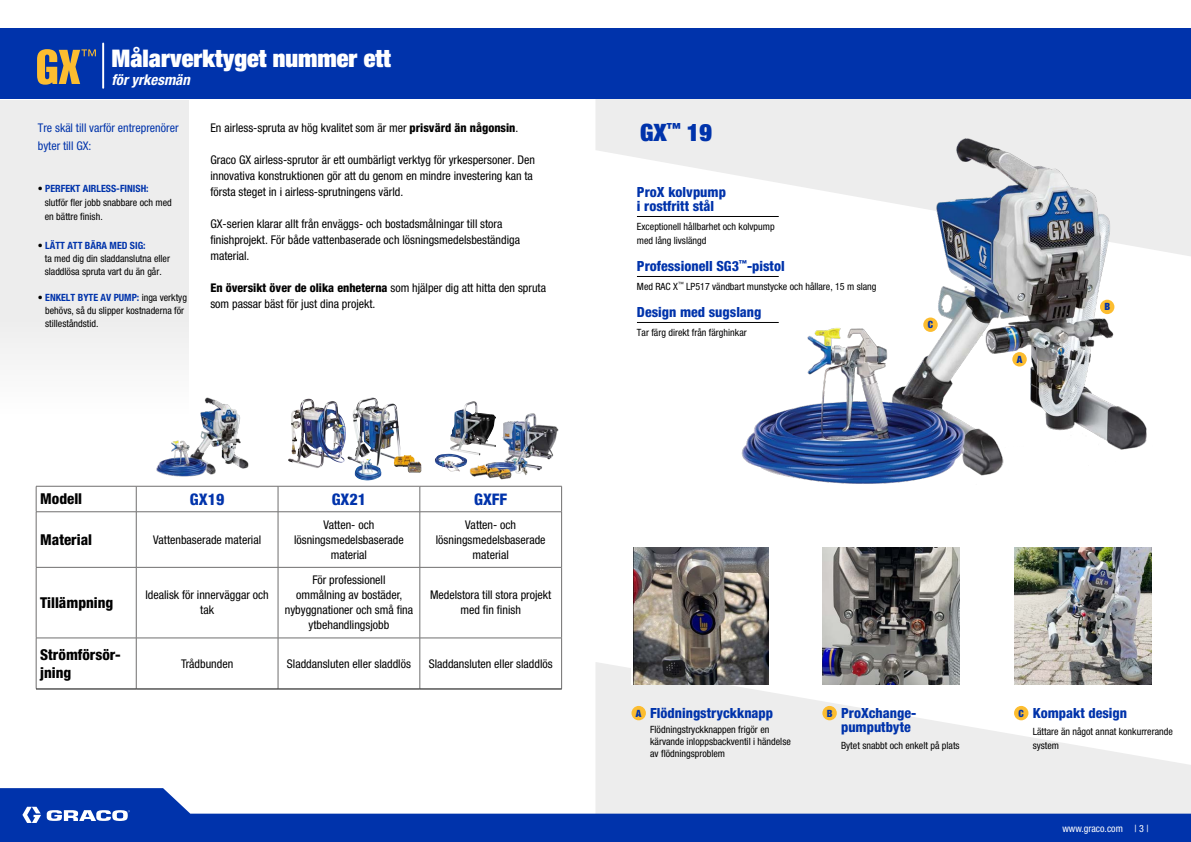
<style>
.page{position:relative;width:1191px;height:842px;background:#fff}
.page>*{position:absolute;margin:0;border:0;box-sizing:border-box;transform-origin:0 0}
.t1{font:900 condensed 24.3px "Helvetica Neue LTW1 G";color:#fff}
.t2{font:900 condensed 24px "Helvetica Neue LTW1 G";color:#0033ab}
.t3{font:800 condensed 16px "Helvetica Neue LTW1 G";color:#0033ab}
.t4{font:800 condensed 15px/18px "Helvetica Neue LTW1 G";color:#000}
.t5{font:italic 700 condensed 14.9px "Helvetica Neue LTW1 G";color:#fff}
.t6{font:800 condensed 14px/14px "Helvetica Neue LTW1 G";color:#0033ab}
.t7{font:condensed 12px/15px "Helvetica Neue LTW1 G";color:#000;text-align:center}
.t8{font:condensed 12px/18px "Helvetica Neue LTW1 G";color:#0033ab}
.t9{font:condensed 10px/13px "Helvetica Neue LTW1 G";color:#000}
.t10{font:condensed 10px "Helvetica Neue LTW1 G";color:#fff}
.t11{font:900 condensed 10px "Helvetica Neue LTW1 G";color:#0033ab}
.s1{font-weight:700}
.s2{font-weight:700;color:#0033ab}
.s3{font-weight:800}
</style>
<div class="page">
<div style="left:0;top:100px;width:189px;height:742px;background:#ededed"></div>
<svg style="left:596px;top:99px;width:595px;height:157px;fill:#ededed"></svg>
<svg style="left:596px;top:662px;width:595px;height:126px;fill:#ededed"></svg>
<svg style="left:0;top:788px;width:1191px;height:54px;fill:#0033ab"></svg>
<svg style="left:22px;top:807px;width:19px;height:16px"></svg>
<svg style="left:47px;top:810px;width:83px;height:11px"></svg>
<div style="left:0;top:28px;width:1191px;height:71px;background:#0033ab"></div>
<svg style="left:37px;top:49px;width:59px;height:36px"></svg>
<hr style="left:102px;top:43px;width:2px;height:45px;background:#fff">
<img style="left:633px;top:548px;width:135px;height:137px">
<div style="left:631px;top:706px;width:15px;height:14px;background:#fcbd30;border-radius:50%"></div>
<img style="left:1014px;top:548px;width:137px;height:137px">
<div style="left:1014px;top:706px;width:14px;height:14px;background:#fcbd30;border-radius:50%"></div>
<img style="left:823px;top:548px;width:137px;height:137px">
<div style="left:822px;top:706px;width:14px;height:14px;background:#fcbd30;border-radius:50%"></div>
<img style="left:723px;top:110px;width:439px;height:374px">
<div style="left:1100px;top:300px;width:14px;height:14px;background:#fcbd30;border-radius:50%"></div>
<div style="left:1012px;top:352px;width:14px;height:14px;background:#fcbd30;border-radius:50%"></div>
<div style="left:923px;top:317px;width:14px;height:15px;background:#fcbd30;border-radius:50%"></div>
<img style="left:450px;top:401px;width:28px;height:53px">
<img style="left:435px;top:454px;width:32px;height:18px">
<img style="left:467px;top:407px;width:96px;height:88px">
<img style="left:291px;top:399px;width:16px;height:55px">
<img style="left:347px;top:398px;width:54px;height:66px">
<img style="left:354px;top:459px;width:28px;height:22px">
<img style="left:394px;top:455px;width:27px;height:18px">
<img style="left:153px;top:391px;width:96px;height:89px">
<svg style="left:37px;top:487px;width:524px;height:202px"></svg>
<hr style="left:36px;top:486px;width:100px;height:1px;background:#706f6f">
<svg style="left:36px;top:486px;width:1px;height:26px"></svg>
<hr style="left:136px;top:486px;width:142px;height:1px;background:#706f6f">
<svg style="left:136px;top:486px;width:1px;height:26px"></svg>
<hr style="left:278px;top:486px;width:142px;height:1px;background:#706f6f">
<svg style="left:278px;top:486px;width:1px;height:26px"></svg>
<hr style="left:420px;top:486px;width:142px;height:1px;background:#706f6f">
<svg style="left:420px;top:486px;width:1px;height:26px"></svg>
<svg style="left:561px;top:486px;width:1px;height:26px"></svg>
<hr style="left:36px;top:512px;width:100px;height:1px;background:#706f6f">
<hr style="left:36px;top:512px;width:1px;height:55px;background:#706f6f">
<hr style="left:136px;top:512px;width:142px;height:1px;background:#706f6f">
<hr style="left:136px;top:512px;width:1px;height:55px;background:#706f6f">
<hr style="left:278px;top:512px;width:142px;height:1px;background:#706f6f">
<hr style="left:278px;top:512px;width:1px;height:55px;background:#706f6f">
<hr style="left:420px;top:512px;width:142px;height:1px;background:#706f6f">
<hr style="left:420px;top:512px;width:1px;height:55px;background:#706f6f">
<hr style="left:561px;top:512px;width:1px;height:55px;background:#706f6f">
<hr style="left:36px;top:567px;width:100px;height:1px;background:#706f6f">
<hr style="left:36px;top:567px;width:1px;height:71px;background:#706f6f">
<hr style="left:136px;top:567px;width:142px;height:1px;background:#706f6f">
<hr style="left:136px;top:567px;width:1px;height:71px;background:#706f6f">
<hr style="left:278px;top:567px;width:142px;height:1px;background:#706f6f">
<hr style="left:278px;top:567px;width:1px;height:71px;background:#706f6f">
<hr style="left:420px;top:567px;width:142px;height:1px;background:#706f6f">
<hr style="left:420px;top:567px;width:1px;height:71px;background:#706f6f">
<hr style="left:561px;top:567px;width:1px;height:71px;background:#706f6f">
<hr style="left:36px;top:638px;width:100px;height:1px;background:#706f6f">
<hr style="left:36px;top:638px;width:1px;height:51px;background:#706f6f">
<hr style="left:136px;top:638px;width:142px;height:1px;background:#706f6f">
<hr style="left:136px;top:638px;width:1px;height:51px;background:#706f6f">
<hr style="left:278px;top:638px;width:142px;height:1px;background:#706f6f">
<hr style="left:278px;top:638px;width:1px;height:51px;background:#706f6f">
<hr style="left:420px;top:638px;width:142px;height:1px;background:#706f6f">
<hr style="left:420px;top:638px;width:1px;height:51px;background:#706f6f">
<hr style="left:561px;top:638px;width:1px;height:51px;background:#706f6f">
<hr style="left:36px;top:689px;width:100px;height:1px;background:#000">
<hr style="left:136px;top:689px;width:142px;height:1px;background:#000">
<hr style="left:278px;top:689px;width:142px;height:1px;background:#000">
<hr style="left:420px;top:689px;width:142px;height:1px;background:#000">
<hr style="left:637px;top:276px;width:141px;height:1px;background:#000">
<hr style="left:637px;top:322px;width:141px;height:1px;background:#000">
<hr style="left:637px;top:216px;width:141px;height:1px;background:#000">
<h1 class="t1" style="left:111px;top:42px;width:281px">Målarverktyget nummer ett</h1>
<p class="t5" style="left:111px;top:70px;width:80px">för yrkesmän</p>
<p class="t8" style="left:38px;top:119px;width:142px">Tre skäl till varför entreprenörer byter till GX:</p>
<p class="t9" style="left:45px;top:182px;width:128px;line-height:13.8px;text-indent:-7px"><span class="s1">•</span> <span class="s2">PERFEKT AIRLESS-FINISH: </span>slutför fler jobb snabbare och med en bättre finish.</p>
<p class="t9" style="left:45px;top:239px;width:127px;text-indent:-7px"><span class="s1">•</span> <span class="s2">LÄTT ATT BÄRA MED SIG:<br></span>ta med dig din sladdanslutna eller sladdlösa spruta vart du än går.</p>
<p class="t9" style="left:45px;top:291px;width:143px;text-indent:-7px"><span class="s1">•</span> <span class="s2">ENKELT BYTE AV PUMP:</span> inga verktyg behövs, så du slipper kostnaderna för stilleståndstid.</p>
<p class="t7" style="left:210px;top:121px;width:309px">En airless-spruta av hög kvalitet som är mer <span class="s3">prisvärd än någonsin</span>.</p>
<p class="t7" style="left:210px;top:152px;width:326px;line-height:16px;text-align:left">Graco GX airless-sprutor är ett oumbärligt verktyg för yrkespersoner. Den innovativa konstruktionen gör att du genom en mindre investering kan ta första steget in i airless-sprutningens värld.</p>
<p class="t7" style="left:210px;top:216px;width:311px;line-height:16px;text-align:left">GX-serien klarar allt från enväggs- och bostadsmålningar till stora finishprojekt. För både vattenbaserade och lösningsmedelsbeständiga material.</p>
<p class="t7" style="left:210px;top:280px;width:337px;line-height:16px;text-align:left"><span class="s3">En översikt över de olika enheterna</span> som hjälper dig att hitta den spruta som passar bäst för just dina projekt.</p>
<p class="t4" style="left:40px;top:490px;width:43px">Modell</p>
<h3 class="t3" style="left:190px;top:489px;width:36px">GX19</h3>
<h3 class="t3" style="left:332px;top:489px;width:36px">GX21</h3>
<h3 class="t3" style="left:474px;top:489px;width:35px">GXFF</h3>
<p class="t4" style="left:40px;top:530px;width:53px">Material</p>
<p class="t7" style="left:153px;top:532px;width:109px">Vattenbaserade material</p>
<p class="t7" style="left:294px;top:517px;width:111px">Vatten- och lösningsmedelsbaserade material</p>
<p class="t7" style="left:436px;top:517px;width:111px">Vatten- och lösningsmedelsbaserade material</p>
<p class="t4" style="left:40px;top:593px;width:75px">Tillämpning</p>
<p class="t7" style="left:145px;top:588px;width:125px">Idealisk för innerväggar och tak</p>
<p class="t7" style="left:285px;top:573px;width:130px">För professionell<br>ommålning av bostäder, nybyggnationer och små fina ytbehandlingsjobb</p>
<p class="t7" style="left:430px;top:588px;width:123px">Medelstora till stora projekt med fin finish</p>
<p class="t4" style="left:40px;top:645px;width:82px">Strömförsör&shy;jning</p>
<p class="t7" style="left:181px;top:656px;width:54px">Trådbunden</p>
<p class="t7" style="left:287px;top:656px;width:125px">Sladdansluten eller sladdlös</p>
<p class="t7" style="left:429px;top:656px;width:125px">Sladdansluten eller sladdlös</p>
<h2 class="t2" style="left:640px;top:116px;width:73px">GX<sup>™</sup> 19</h2>
<p class="t6" style="left:637px;top:184px;width:90px">ProX kolvpump i rostfritt stål</p>
<p class="t9" style="left:637px;top:219px;width:139px;line-height:14px">Exceptionell hållbarhet och kolvpump med lång livslängd</p>
<p class="t6" style="left:637px;top:258px;width:149px">Professionell SG3<sup>™</sup>-pistol</p>
<p class="t9" style="left:637px;top:280px;width:241px">Med RAC X<sup>™</sup> LP517 vändbart munstycke och hållare, 15 m slang</p>
<p class="t6" style="left:637px;top:304px;width:126px">Design med sugslang</p>
<p class="t9" style="left:637px;top:326px;width:111px">Tar färg direkt från färghinkar</p>
<p class="t11" style="left:927px;top:319px;width:7px">C</p>
<p class="t11" style="left:1016px;top:353px;width:7px">A</p>
<p class="t11" style="left:1104px;top:301px;width:7px">B</p>
<p class="t6" style="left:650px;top:706px;width:124px">Flödningstryckknapp</p>
<p class="t9" style="left:650px;top:724px;width:142px;line-height:12px">Flödningstryckknappen frigör en kärvande inloppsbackventil i händelse av flödningsproblem</p>
<p class="t6" style="left:841px;top:706px;width:77px">ProXchange&shy;pumputbyte</p>
<p class="t9" style="left:841px;top:739px;width:120px">Bytet snabbt och enkelt på plats</p>
<p class="t11" style="left:636px;top:707px;width:7px">A</p>
<p class="t11" style="left:826px;top:707px;width:7px">B</p>
<p class="t11" style="left:1018px;top:707px;width:7px">C</p>
<p class="t6" style="left:1032px;top:706px;width:96px">Kompakt design</p>
<p class="t9" style="left:1032px;top:725px;width:142px;line-height:14px">Lättare än något annat konkurrerande system</p>
<p class="t10" style="left:1062px;top:822px;width:88px">www.graco.com | 3 |</p>
</div>
